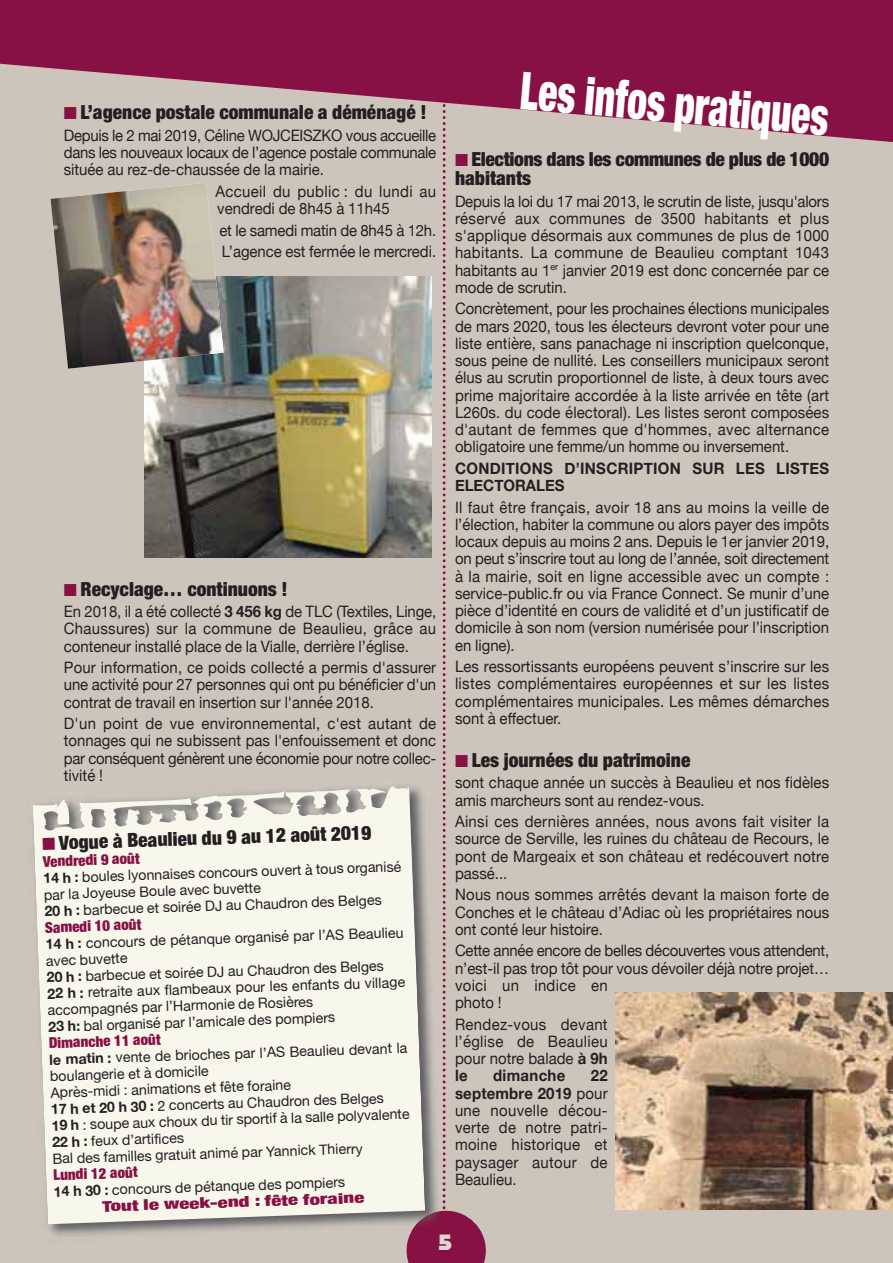
<style>
.page{position:relative;width:893px;height:1263px;background:#cdc5bc}
.page>*{position:absolute;margin:0;border:0;box-sizing:border-box;transform-origin:0 0}
.t1{font:900 condensed 52.5px "Helvetica Neue";color:#fff;scale:.75 1}
.t2{font:27px "Dokyo";color:#dbd6d0}
.t3{font:900 condensed 19.5px/18.8px "Helvetica Neue";color:#231f20}
.t4{font:15.75px/17.2px "Helvetica Neue";color:#231f20;text-align:justify;scale:.95 1}
.t5{font:700 15.75px/17.2px "Helvetica Neue";letter-spacing:.02em;color:#231f20;scale:.95 1}
.t6{font:15.75px/17.2px "Helvetica Neue";letter-spacing:.02em;color:#231f20;scale:.95 1}
.t7{font:900 condensed 15px "Helvetica Neue";color:#871144}
.t8{font:900 condensed 15px "Helvetica Neue";color:#871144;scale:1.4 1}
.t9{font:14.25px/16.5px "Helvetica Neue";color:#231f20}
.s1{color:#871144}
.s2{font-weight:700}
</style>
<div class="page">
<svg style="left:0;top:0;width:893px;height:142px;fill:#871144"></svg>
<svg style="left:407px;top:92px;width:79px;height:1171px"></svg>
<img style="left:145px;top:276px;width:286px;height:282px">
<img style="left:51px;top:183px;width:173px;height:186px">
<img style="left:615px;top:992px;width:278px;height:218px">
<img style="left:49px;top:778px;width:395px;height:466px">
<img style="left:443px;top:1165px;width:1px;height:44px">
<img style="left:412px;top:1211px;width:33px;height:20px">
<svg style="left:33px;top:786px;width:392px;height:438px;background:#efefe4"></svg>
<p class="t3" style="left:64px;top:105px;width:364px"><span class="s1">■</span> L’agence postale communale a déménagé !</p>
<p class="t4" style="left:64px;top:127px;width:394px">Depuis le 2 mai 2019, Céline WOJCEISZKO vous accueille dans les nouveaux locaux de l’agence postale communale située au rez-de-chaussée de la mairie.</p>
<p class="t6" style="left:215px;top:183px;width:234px">Accueil du public : du lundi au vendredi de 8h45 à 11h45</p>
<p class="t4" style="left:219px;top:219px;width:230px;line-height:21.5px">et le samedi matin de 8h45 à 12h.<br>L’agence est fermée le mercredi.</p>
<p class="t3" style="left:64px;top:581px;width:225px"><span class="s1">■</span> Recyclage… continuons !</p>
<p class="t4" style="left:64px;top:603px;width:394px">En 2018, il a été collecté <span class="s2">3 456 kg</span> de TLC (Textiles, Linge, Chaussures) sur la commune de Beaulieu, grâce au conteneur installé place de la Vialle, derrière l’église.</p>
<p class="t4" style="left:64px;top:659px;width:394px">Pour information, ce poids collecté a permis d'assurer une activité pour 27 personnes qui ont pu bénéficier d'un contrat de travail en insertion sur l'année 2018.</p>
<p class="t4" style="left:64px;top:715px;width:394px">D'un point de vue environnemental, c'est autant de tonnages qui ne subissent pas l'enfouissement et donc par conséquent génèrent une économie pour notre collec&shy;tivité !</p>
<p class="t3" style="left:42px;top:836px;width:331px;rotate:-2deg"><span class="s1">■</span> Vogue à Beaulieu du 9 au 12 août 2019</p>
<p class="t7" style="left:43px;top:856px;width:98px;rotate:-2deg">Vendredi 9 août</p>
<p class="t9" style="left:43px;top:870px;width:360px;rotate:-2deg"><span class="s2">14 h :</span> boules lyonnaises concours ouvert à tous organisé par la Joyeuse Boule avec buvette<br><span class="s2">20 h :</span> barbecue et soirée DJ au Chaudron des Belges</p>
<p class="t7" style="left:45px;top:922px;width:98px;rotate:-2deg">Samedi 10 août</p>
<p class="t9" style="left:45px;top:936px;width:360px;rotate:-2deg"><span class="s2">14 h :</span> concours de pétanque organisé par l’AS Beaulieu avec buvette<br><span class="s2">20 h :</span> barbecue et soirée DJ au Chaudron des Belges<br><span class="s2">22 h :</span> retraite aux flambeaux pour les enfants du village accompagnés par l’Harmonie de Rosières<br><span class="s2">23 h:</span> bal organisé par l’amicale des pompiers</p>
<p class="t7" style="left:49px;top:1037px;width:113px;rotate:-2deg">Dimanche 11 août</p>
<p class="t9" style="left:49px;top:1051px;width:360px;rotate:-2deg"><span class="s2">le matin :</span> vente de brioches par l’AS Beaulieu devant la boulangerie et à domicile<br>Après-midi : animations et fête foraine<br><span class="s2">17 h et 20 h 30 :</span> 2 concerts au Chaudron des Belges<br><span class="s2">19 h</span> : soupe aux choux du tir sportif à la salle polyvalente <span class="s2">22 h :</span> feux d’artifices<br>Bal des familles gratuit animé par Yannick Thierry</p>
<p class="t7" style="left:53px;top:1169px;width:86px;rotate:-2deg">Lundi 12 août</p>
<p class="t9" style="left:54px;top:1183px;width:293px;rotate:-2deg"><span class="s2">14 h 30 :</span> concours de pétanque des pompiers</p>
<p class="t8" style="left:102px;top:1201px;width:189px;rotate:-2deg">Tout le week-end : fête foraine</p>
<h1 class="t1" style="left:522px;top:71px;width:414px;rotate:5deg">Les infos pratiques</h1>
<p class="t3" style="left:455px;top:152px;width:376px"><span class="s1">■</span> Elections dans les communes de plus de 1000 habitants</p>
<p class="t4" style="left:455px;top:192px;width:395px">Depuis la loi du 17 mai 2013, le scrutin de liste, jusqu'alors réservé aux communes de 3500 habitants et plus s'applique désormais aux communes de plus de 1000 habitants. La commune de Beaulieu comptant 1043 habitants au 1<sup>er</sup> janvier 2019 est donc concernée par ce mode de scrutin.</p>
<p class="t4" style="left:455px;top:300px;width:395px">Concrètement, pour les prochaines élections municipales de mars 2020, tous les électeurs devront voter pour une liste entière, sans panachage ni inscription quelconque, sous peine de nullité. Les conseillers municipaux seront élus au scrutin proportionnel de liste, à deux tours avec prime majoritaire accordée à la liste arrivée en tête (art L260s. du code électoral). Les listes seront composées d'autant de femmes que d'hommes, avec alternance obligatoire une femme/un homme ou inversement.</p>
<p class="t5" style="left:455px;top:459px;width:395px">CONDITIONS D’INSCRIPTION SUR LES LISTES<br>ELECTORALES</p>
<p class="t4" style="left:455px;top:498px;width:395px">Il faut être français, avoir 18 ans au moins la veille de l’élection, habiter la commune ou alors payer des impôts locaux depuis au moins 2 ans. Depuis le 1er janvier 2019, on peut s’inscrire tout au long de l’année, soit directement à la mairie, soit en ligne accessible avec un compte : service-public.fr ou via France Connect. Se munir d’une pièce d’identité en cours de validité et d’un justificatif de domicile à son nom (version numérisée pour l’inscription en ligne).</p>
<p class="t4" style="left:455px;top:658px;width:395px">Les ressortissants européens peuvent s’inscrire sur les listes complémentaires européennes et sur les listes complémentaires municipales. Les mêmes démarches sont à effectuer.</p>
<p class="t3" style="left:455px;top:752px;width:237px"><span class="s1">■</span> Les journées du patrimoine</p>
<p class="t4" style="left:455px;top:774px;width:395px">sont chaque année un succès à Beaulieu et nos fidèles amis marcheurs sont au rendez-vous.</p>
<p class="t4" style="left:455px;top:813px;width:395px">Ainsi ces dernières années, nous avons fait visiter la source de Serville, les ruines du château de Recours, le pont de Margeaix et son château et redécouvert notre passé...</p>
<p class="t4" style="left:455px;top:886px;width:395px">Nous nous sommes arrêtés devant la maison forte de Conches et le château d’Adiac où les propriétaires nous ont conté leur histoire.</p>
<p class="t4" style="left:455px;top:942px;width:395px;text-align:left">Cette année encore de belles découvertes vous attendent, n’est-il pas trop tôt pour vous dévoiler déjà notre projet… voici un indice en<br>photo !</p>
<p class="t4" style="left:455px;top:1015px;width:162px">Rendez-vous devant l’église de Beaulieu pour notre balade <span class="s2">à 9h le</span></p>
<p class="t4" style="left:455px;top:1067px;width:162px;text-indent:136px"><span class="s2">22 septembre 2019</span> pour une nouvelle décou&shy;verte de notre patri&shy;moine historique et paysager autour de Beaulieu.</p>
<p class="t5" style="left:493px;top:1067px;width:77px">dimanche</p>
<h2 class="t2" style="left:439px;top:1225px;width:15px">5</h2>
</div>
